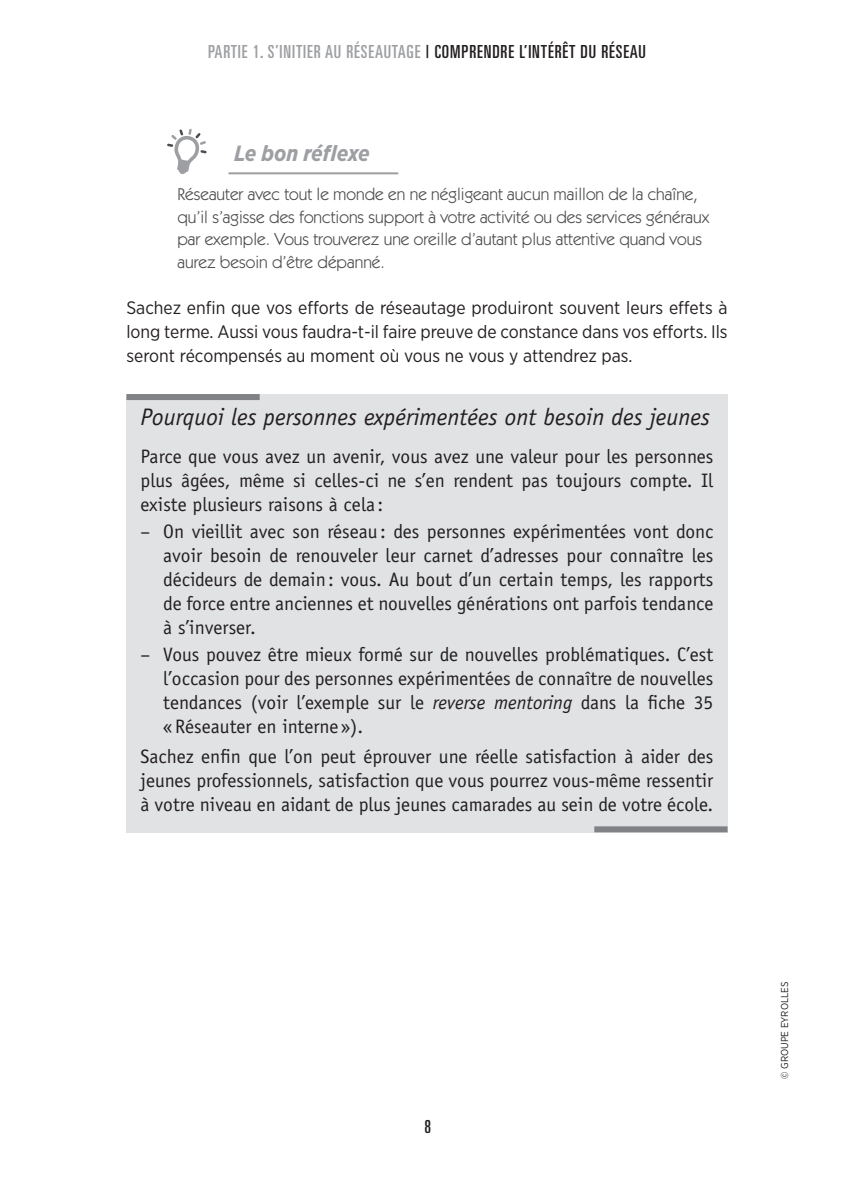
<style>
.page{position:relative;width:854px;height:1194px;background:#fff}
.page>*{position:absolute;margin:0;border:0;box-sizing:border-box;transform-origin:0 0}
.t1{font:italic 24px "Officina Sans Std";color:#231f20}
.t2{font:italic 700 22px "Gotham Narrow";letter-spacing:-.01em;color:#9d9fa2}
.t3{font:19.6px/24px "Officina Sans Std";color:#231f20;text-align:justify}
.t4{font:18px/24px "Gotham Narrow";color:#231f20;text-align:justify}
.t5{font:ultra-condensed 18px "Univers";letter-spacing:.05em;color:#9d9fa2}
.t6{font:ultra-condensed 18px "Univers";color:#231f20}
.t7{font:17.2px/22.4px "ITC Kabel Std";color:#4b4c4d}
.t8{font:10px "Gotham Narrow";color:#231f20}
.s1{color:#231f20}
.s2{font-style:italic}
</style>
<div class="page">
<hr style="left:228px;top:172px;width:170px;height:2px;background:#9d9fa2">
<div style="left:126px;top:394px;width:601px;height:438px;background:#e1e2e4"></div>
<div style="left:126px;top:394px;width:134px;height:6px;background:#808285"></div>
<div style="left:594px;top:826px;width:133px;height:6px;background:#808285"></div>
<svg style="left:167px;top:128px;width:40px;height:46px"></svg>
<p class="t5" style="left:208px;top:41px;width:439px">PARTIE 1. S’INITIER AU RÉSEAUTAGE <span class="s1">| COMPRENDRE L’INTÉRÊT DU RÉSEAU</span></p>
<p class="t2" style="left:234px;top:139px;width:137px">Le bon réflexe</p>
<p class="t7" style="left:177px;top:183px;width:533px">Réseauter avec tout le monde en ne négligeant aucun maillon de la chaîne, qu’il s’agisse des fonctions support à votre activité ou des services généraux par exemple. Vous trouverez une oreille d’autant plus attentive quand vous aurez besoin d’être dépanné.</p>
<p class="t4" style="left:126px;top:296px;width:602px">Sachez enfin que vos efforts de réseautage produiront souvent leurs effets à long terme. Aussi vous faudra-t‑il faire preuve de constance dans vos efforts. Ils seront récompensés au moment où vous ne vous y attendrez pas.</p>
<p class="t1" style="left:141px;top:403px;width:571px">Pourquoi les personnes expérimentées ont besoin des jeunes</p>
<p class="t3" style="left:141px;top:445px;width:574px">Parce que vous avez un avenir, vous avez une valeur pour les personnes plus âgées, même si celles-ci ne s’en rendent pas toujours compte. Il existe plusieurs raisons à cela :</p>
<p class="t3" style="left:163px;top:520px;width:551px;text-indent:-23px">– On vieillit avec son réseau: des personnes expérimentées vont donc avoir besoin de renouveler leur carnet d’adresses pour connaître les décideurs de demain: vous. Au bout d’un certain temps, les rapports de force entre anciennes et nouvelles générations ont parfois tendance à s’inverser.</p>
<p class="t3" style="left:163px;top:642px;width:551px;text-indent:-23px">– Vous pouvez être mieux formé sur de nouvelles problématiques. C’est l’occasion pour des personnes expérimentées de connaître de nouvelles tendances (voir l’exemple sur le <span class="s2">reverse mentoring</span> dans la fiche 35 «Réseauter en interne »).</p>
<p class="t3" style="left:141px;top:744px;width:574px">Sachez enfin que l’on peut éprouver une réelle satisfaction à aider des jeunes professionnels, satisfaction que vous pourrez vous-même ressentir à votre niveau en aidant de plus jeunes camarades au sein de votre école.</p>
<p class="t6" style="left:424px;top:1116px;width:8px">8</p>
<p class="t8" style="left:778px;top:1079px;width:99px;rotate:-90deg">© GROUPE EYROLLES</p>
</div>
